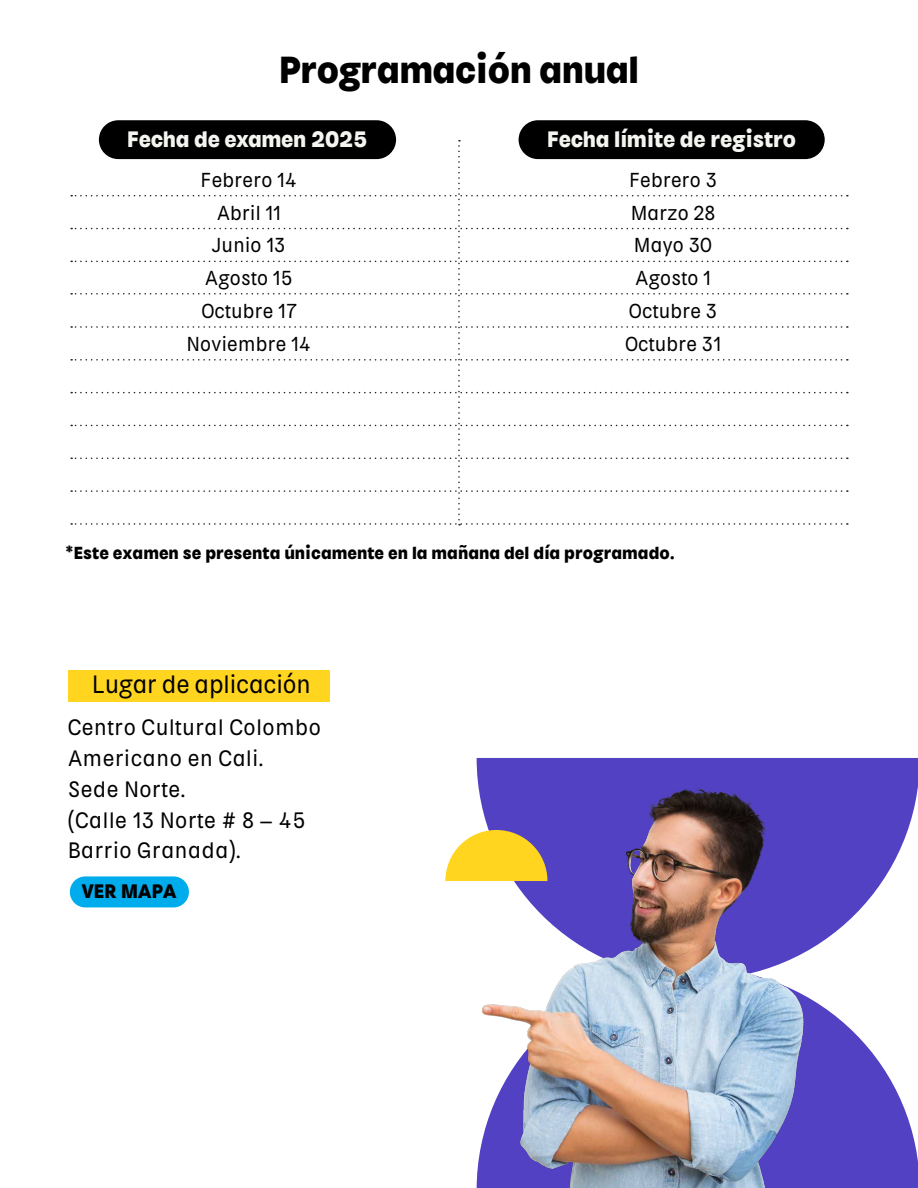
<style>
.page{position:relative;width:918px;height:1188px;background:#fff}
.page>*{position:absolute;margin:0;border:0;box-sizing:border-box;transform-origin:0 0}
.t1{font:40.5px "Kiffo BT Bold";letter-spacing:-.015em;color:#000}
.t2{font:27px "Kiffo BT Regular";letter-spacing:-.03em;color:#000}
.t3{font:24px/30.8px "Kiffo BT Regular";color:#000}
.t4{font:24px "Kiffo BT Bold";letter-spacing:-.01em;color:#f4f4f0}
.t5{font:21.75px "Kiffo BT Regular";letter-spacing:-.015em;color:#000}
.t6{font:21px "Kiffo BT Bold";letter-spacing:-.005em;color:#000}
.t7{font:18.75px "Kiffo BT Bold";color:#000}
</style>
<div class="page">
<div style="left:68px;top:670px;width:262px;height:31px;background:#ffd51f"></div>
<svg style="left:71px;top:140px;width:777px;height:385px"></svg>
<div style="left:99px;top:120px;width:297px;height:39px;background:#000;border-radius:19px"></div>
<div style="left:519px;top:120px;width:306px;height:39px;background:#000;border-radius:19px"></div>
<div style="left:70px;top:876px;width:119px;height:31px;background:#00acec;border-radius:16px"></div>
<svg style="left:831px;top:1012px;width:87px;height:176px;fill:#5241c3"></svg>
<svg style="left:831px;top:758px;width:87px;height:178px;fill:#5241c3"></svg>
<img style="left:476px;top:758px;width:355px;height:430px">
<svg style="left:445px;top:830px;width:102px;height:51px;background:#edca48"></svg>
<h1 class="t1" style="left:279px;top:46px;width:361px">Programación anual</h1>
<p class="t4" style="left:127px;top:124px;width:242px">Fecha de examen 2025</p>
<p class="t4" style="left:547px;top:124px;width:250px">Fecha límite de registro</p>
<p class="t5" style="left:201px;top:168px;width:98px">Febrero 14</p>
<p class="t5" style="left:629px;top:168px;width:90px">Febrero 3</p>
<p class="t5" style="left:217px;top:201px;width:66px">Abril 11</p>
<p class="t5" style="left:631px;top:201px;width:86px">Marzo 28</p>
<p class="t5" style="left:212px;top:233px;width:75px">Junio 13</p>
<p class="t5" style="left:634px;top:233px;width:80px">Mayo 30</p>
<p class="t5" style="left:205px;top:266px;width:89px">Agosto 15</p>
<p class="t5" style="left:635px;top:266px;width:77px">Agosto 1</p>
<p class="t5" style="left:201px;top:299px;width:97px">Octubre 17</p>
<p class="t5" style="left:629px;top:299px;width:90px">Octubre 3</p>
<p class="t5" style="left:186px;top:332px;width:126px">Noviembre 14</p>
<p class="t5" style="left:625px;top:332px;width:98px">Octubre 31</p>
<p class="t7" style="left:65px;top:541px;width:611px">*Este examen se presenta únicamente en la mañana del día programado.</p>
<p class="t2" style="left:92px;top:670px;width:221px">Lugar de aplicación</p>
<p class="t3" style="left:68px;top:712px;width:255px">Centro Cultural Colombo<br>Americano en Cali.<br>Sede Norte.<br>(Calle 13 Norte # 8 – 45<br>Barrio Granada).</p>
<p class="t6" style="left:81px;top:879px;width:97px">VER MAPA</p>
</div>
